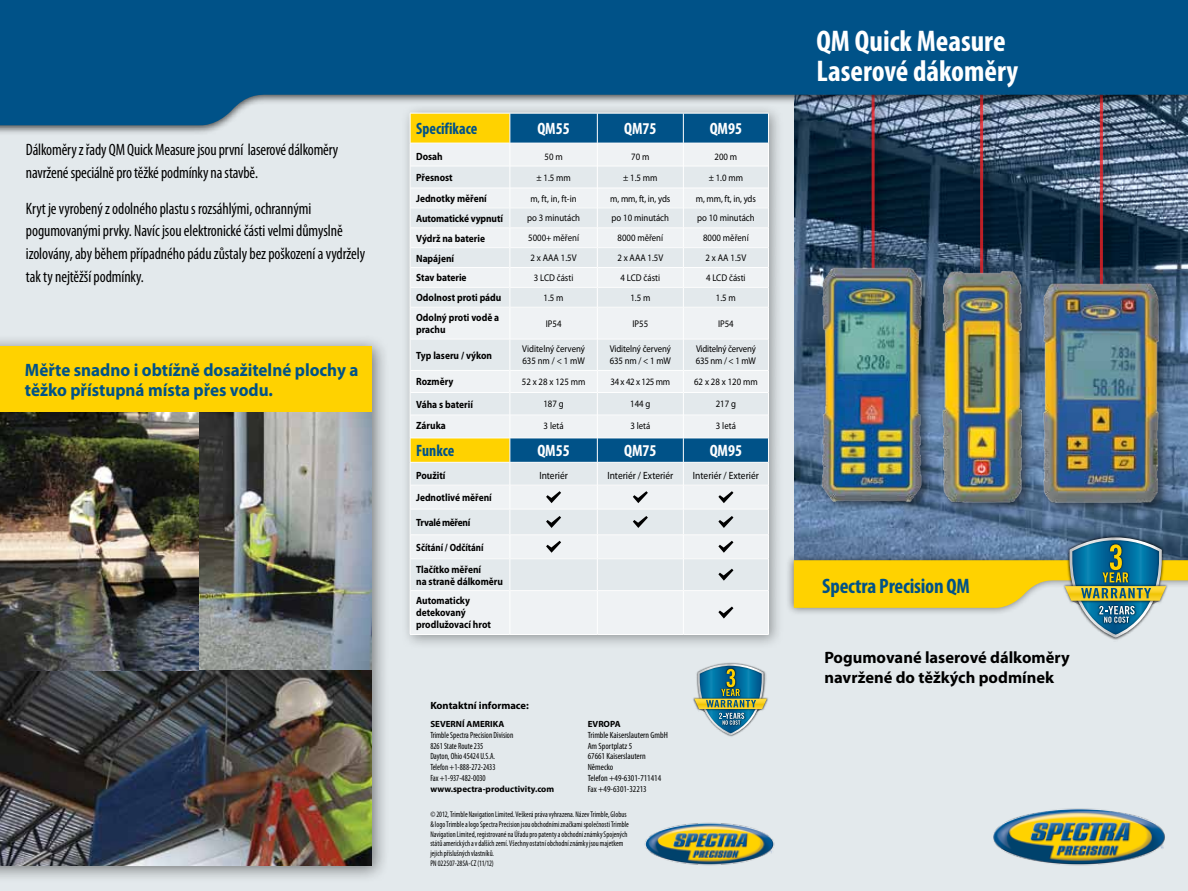
<style>
.page{position:relative;width:1188px;height:891px;background:#fff}
.page>*{position:absolute;margin:0;border:0;box-sizing:border-box;transform-origin:0 0}
.t1{font:700 condensed 30px/30px "Myriad Pro";color:#fff}
.t2{font:700 condensed 21px "Myriad Pro";letter-spacing:-.01em;color:#005288}
.t3{font:700 18px/19.8px "Myriad Pro";color:#005288;scale:.95 1}
.t4{font:condensed 16.5px/22.5px "Myriad Pro";letter-spacing:-.005em;color:#000;scale:.95 1}
.t5{font:700 16.5px/19.8px "Myriad Pro";color:#000}
.t6{font:700 condensed 16.5px "Myriad Pro";color:#fff}
.t7{font:700 condensed 16.5px "Myriad Pro";color:#005288;scale:.95 1}
.t8{font:700 10.5px/12px "Myriad Pro";color:#000;scale:.9 1}
.t9{font:10.5px "Myriad Pro";color:#000;scale:.9 1}
.t10{font:700 10.5px/21.9px "Myriad Pro";color:#000;scale:.85 1}
.t11{font:700 10.5px "Myriad Pro";color:#000}
.t12{font:700 10.5px "Myriad Pro";letter-spacing:-.03em;color:#000;scale:.9 1}
.t13{font:9.75px/12px "Myriad Pro";color:#000;scale:.9 1}
.t14{font:9.75px/12px "Myriad Pro";letter-spacing:-.02em;color:#000;scale:.9 1}
.t15{font:condensed 9px/10.8px "Myriad Pro";color:#000;scale:.9 1}
.t16{font:condensed 9px/10.8px "Myriad Pro";color:#000}
.t17{font:700 9px "Myriad Pro";color:#000}
.t18{font:condensed 8.25px/9.9px "Myriad Pro";letter-spacing:.01em;color:#000;scale:.9 1}
</style>
<div class="page">
<img style="left:794px;top:135px;width:394px;height:402px">
<div style="left:793px;top:561px;width:395px;height:330px;background:#e3e9ec"></div>
<div style="left:0;top:91px;width:794px;height:800px;background:#e3e9ec"></div>
<img style="left:719px;top:662px;width:24px;height:75px">
<img style="left:694px;top:664px;width:73px;height:71px">
<img style="left:993px;top:808px;width:172px;height:58px">
<img style="left:644px;top:822px;width:131px;height:44px">
<div style="left:400px;top:103px;width:384px;height:547px;background:#000;opacity:.35"></div>
<div style="left:411px;top:591px;width:357px;height:43px;background:#eff2f4"></div>
<svg style="left:411px;top:559px;width:357px;height:31px"></svg>
<hr style="left:410px;top:590px;width:100px;height:1px;background:#fff">
<hr style="left:510px;top:590px;width:87px;height:1px;background:#fff">
<hr style="left:598px;top:590px;width:85px;height:1px;background:#fff">
<hr style="left:684px;top:590px;width:84px;height:1px;background:#fff">
<hr style="left:410px;top:634px;width:100px;height:1px;background:#fff">
<hr style="left:510px;top:634px;width:87px;height:1px;background:#fff">
<hr style="left:597px;top:634px;width:86px;height:1px;background:#fff">
<hr style="left:683px;top:634px;width:86px;height:1px;background:#fff">
<hr style="left:510px;top:559px;width:1px;height:32px;background:#fff">
<hr style="left:597px;top:559px;width:1px;height:32px;background:#fff">
<hr style="left:683px;top:559px;width:1px;height:32px;background:#fff">
<hr style="left:510px;top:591px;width:1px;height:43px;background:#fff">
<hr style="left:597px;top:591px;width:1px;height:43px;background:#fff">
<hr style="left:683px;top:591px;width:1px;height:43px;background:#fff">
<hr style="left:410px;top:559px;width:1px;height:32px;background:#fff">
<hr style="left:768px;top:559px;width:1px;height:32px;background:#fff">
<hr style="left:410px;top:591px;width:1px;height:43px;background:#fff">
<hr style="left:768px;top:591px;width:1px;height:43px;background:#fff">
<svg style="left:410px;top:135px;width:359px;height:424px"></svg>
<svg style="left:718px;top:569px;width:15px;height:12px"></svg>
<svg style="left:718px;top:607px;width:15px;height:12px"></svg>
<img style="left:1066px;top:534px;width:100px;height:106px">
<svg style="left:794px;top:537px;width:394px;height:101px"></svg>
<div style="left:0;top:334px;width:389px;height:550px;background:#000;opacity:.5"></div>
<img style="left:0;top:412px;width:371px;height:454px">
<div style="left:0;top:347px;width:371px;height:65px;background:#ffd200"></div>
<div style="left:976px;top:82px;width:19px;height:216px;background:#000;opacity:.75"></div>
<hr style="left:980px;top:84px;width:3px;height:201px;background:#ed2124">
<img style="left:933px;top:259px;width:99px;height:251px">
<div style="left:868px;top:82px;width:19px;height:216px;background:#000;opacity:.75"></div>
<hr style="left:872px;top:84px;width:3px;height:201px;background:#ed2124">
<img style="left:811px;top:252px;width:122px;height:268px">
<div style="left:1096px;top:82px;width:19px;height:216px;background:#000;opacity:.75"></div>
<hr style="left:1100px;top:84px;width:3px;height:201px;background:#ed2124">
<img style="left:1032px;top:266px;width:138px;height:254px">
<div style="left:0;top:0;width:1188px;height:135px;background:#000;opacity:.75"></div>
<svg style="left:0;top:0;width:1188px;height:126px;background:#1b608c"></svg>
<h3 class="t4" style="left:26px;top:139px;width:330px">Dálkoměry z řady QM Quick Measure jsou první laserové dálkoměry navržené speciálně pro těžké podmínky na stavbě.</h3>
<h3 class="t4" style="left:26px;top:197px;width:359px">Kryt je vyrobený z odolného plastu s rozsáhlými, ochrannými pogumovanými prvky. Navíc jsou elektronické části velmi důmyslně izolovány, aby během případného pádu zůstaly bez poškození a vydržely tak ty nejtěžší podmínky.</h3>
<h3 class="t3" style="left:25px;top:360px;width:353px">Měřte snadno i obtížně dosažitelné plochy a těžko přístupná místa přes vodu.</h3>
<h3 class="t7" style="left:416px;top:119px;width:66px">Specifikace</h3>
<h3 class="t6" style="left:537px;top:119px;width:34px">QM55</h3>
<h3 class="t6" style="left:624px;top:119px;width:34px">QM75</h3>
<h3 class="t6" style="left:710px;top:119px;width:34px">QM95</h3>
<p class="t8" style="left:416px;top:150px;width:31px">Dosah</p>
<p class="t13" style="left:545px;top:150px;width:22px">50 m</p>
<p class="t13" style="left:631px;top:150px;width:22px">70 m</p>
<p class="t13" style="left:715px;top:150px;width:27px">200 m</p>
<p class="t8" style="left:416px;top:171px;width:42px">Přesnost</p>
<p class="t13" style="left:536px;top:171px;width:40px">± 1.5 mm</p>
<p class="t13" style="left:623px;top:171px;width:40px">± 1.5 mm</p>
<p class="t13" style="left:709px;top:171px;width:40px">± 1.0 mm</p>
<p class="t8" style="left:416px;top:192px;width:80px">Jednotky měření</p>
<p class="t13" style="left:531px;top:192px;width:53px">m, ft, in, ft-in</p>
<p class="t13" style="left:610px;top:192px;width:68px">m, mm, ft, in, yds</p>
<p class="t13" style="left:696px;top:192px;width:68px">m, mm, ft, in, yds</p>
<p class="t8" style="left:416px;top:212px;width:98px">Automatické vypnutí</p>
<p class="t13" style="left:527px;top:212px;width:60px">po 3 minutách</p>
<p class="t13" style="left:612px;top:212px;width:65px">po 10 minutách</p>
<p class="t13" style="left:697px;top:212px;width:65px">po 10 minutách</p>
<p class="t8" style="left:416px;top:232px;width:78px">Výdrž na baterie</p>
<p class="t13" style="left:528px;top:232px;width:58px">5000+ měření</p>
<p class="t13" style="left:618px;top:232px;width:52px">8000 měření</p>
<p class="t13" style="left:703px;top:232px;width:52px">8000 měření</p>
<p class="t8" style="left:416px;top:252px;width:44px">Napájení</p>
<p class="t13" style="left:531px;top:252px;width:53px">2 x AAA 1.5V</p>
<p class="t13" style="left:617px;top:252px;width:53px">2 x AAA 1.5V</p>
<p class="t13" style="left:706px;top:252px;width:47px">2 x AA 1.5V</p>
<p class="t8" style="left:416px;top:272px;width:58px">Stav baterie</p>
<p class="t13" style="left:534px;top:272px;width:45px">3 LCD části</p>
<p class="t13" style="left:621px;top:272px;width:45px">4 LCD části</p>
<p class="t13" style="left:706px;top:272px;width:45px">4 LCD části</p>
<p class="t8" style="left:416px;top:291px;width:96px">Odolnost proti pádu</p>
<p class="t13" style="left:544px;top:292px;width:24px">1.5 m</p>
<p class="t13" style="left:630px;top:292px;width:24px">1.5 m</p>
<p class="t13" style="left:716px;top:292px;width:24px">1.5 m</p>
<p class="t8" style="left:416px;top:311px;width:94px">Odolný proti vodě a prachu</p>
<p class="t13" style="left:546px;top:317px;width:19px">IP54</p>
<p class="t13" style="left:632px;top:317px;width:19px">IP55</p>
<p class="t13" style="left:718px;top:317px;width:19px">IP54</p>
<p class="t8" style="left:416px;top:349px;width:86px">Typ laseru / výkon</p>
<p class="t13" style="left:522px;top:343px;width:71px">Viditelný červený<br>635 nm / &lt; 1 mW</p>
<p class="t13" style="left:610px;top:343px;width:70px">Viditelný červený<br>635 nm / &lt; 1 mW</p>
<p class="t14" style="left:696px;top:343px;width:68px">Viditelný červený<br>635 nm / &lt; 1 mW</p>
<p class="t8" style="left:416px;top:376px;width:43px">Rozměry</p>
<p class="t13" style="left:522px;top:376px;width:72px">52 x 28 x 125 mm</p>
<p class="t13" style="left:611px;top:376px;width:68px">34 x 42 x 125 mm</p>
<p class="t13" style="left:694px;top:376px;width:72px">62 x 28 x 120 mm</p>
<p class="t8" style="left:416px;top:398px;width:65px">Váha s baterií</p>
<p class="t13" style="left:543px;top:398px;width:24px">187 g</p>
<p class="t13" style="left:630px;top:398px;width:24px">144 g</p>
<p class="t13" style="left:716px;top:398px;width:24px">217 g</p>
<p class="t8" style="left:416px;top:419px;width:35px">Záruka</p>
<p class="t13" style="left:544px;top:419px;width:24px">3 letá</p>
<p class="t13" style="left:630px;top:419px;width:24px">3 letá</p>
<p class="t13" style="left:716px;top:419px;width:24px">3 letá</p>
<h3 class="t7" style="left:416px;top:441px;width:42px">Funkce</h3>
<h3 class="t6" style="left:537px;top:441px;width:34px">QM55</h3>
<h3 class="t6" style="left:624px;top:441px;width:34px">QM75</h3>
<h3 class="t6" style="left:710px;top:441px;width:34px">QM95</h3>
<p class="t8" style="left:416px;top:469px;width:34px">Použití</p>
<p class="t9" style="left:539px;top:469px;width:33px">Interiér</p>
<p class="t9" style="left:607px;top:469px;width:75px">Interiér / Exteriér</p>
<p class="t9" style="left:693px;top:469px;width:75px">Interiér / Exteriér</p>
<p class="t8" style="left:416px;top:491px;width:86px">Jednotlivé měření</p>
<p class="t12" style="left:416px;top:516px;width:62px">Trvalé měření</p>
<p class="t10" style="left:416px;top:536px;width:81px">Sčítání / Odčítání<br>Tlačítko měření</p>
<p class="t8" style="left:416px;top:571px;width:98px;line-height:19.8px">na straně dálkoměru<br>Automaticky</p>
<p class="t8" style="left:416px;top:607px;width:85px">detekovaný prodlužovací hrot</p>
<p class="t11" style="left:430px;top:699px;width:100px">Kontaktní informace:</p>
<p class="t17" style="left:430px;top:718px;width:75px">SEVERNÍ AMERIKA</p>
<p class="t15" style="left:430px;top:729px;width:94px">Trimble Spectra Precision Division<br>8261 State Route 235<br>Dayton, Ohio 45424 U.S.A.<br>Telefon +1-888-272-2433<br>Fax +1-937-482-0030</p>
<p class="t17" style="left:430px;top:783px;width:125px">www.spectra-productivity.com</p>
<p class="t17" style="left:588px;top:718px;width:34px">EVROPA</p>
<p class="t16" style="left:588px;top:729px;width:82px">Trimble Kaiserslautern GmbH<br>Am Sportplatz 5<br>67661 Kaiserslautern<br>Německo<br>Telefon +49-6301-711414<br>Fax +49-6301-32213</p>
<p class="t18" style="left:430px;top:809px;width:222px">© 2012, Trimble Navigation Limited. Veškerá práva vyhrazena. Název Trimble, Globus &amp; logo Trimble a logo Spectra Precision jsou obchodními značkami společnosti Trimble Navigation Limited, registrované na Úřadu pro patenty a obchodní známky Spojených států amerických a v dalších zemí. Všechny ostatní obchodní známky jsou majetkem jejich příslušných vlastníků.<br>PN 022507-285A-CZ (11/12)</p>
<h1 class="t1" style="left:816px;top:25px;width:203px">QM Quick Measure<br>Laserové dákoměry</h1>
<h2 class="t2" style="left:822px;top:573px;width:149px">Spectra Precision QM</h2>
<h3 class="t5" style="left:824px;top:647px;width:247px">Pogumované laserové dálkoměry navržené do těžkých podmínek</h3>
</div>
